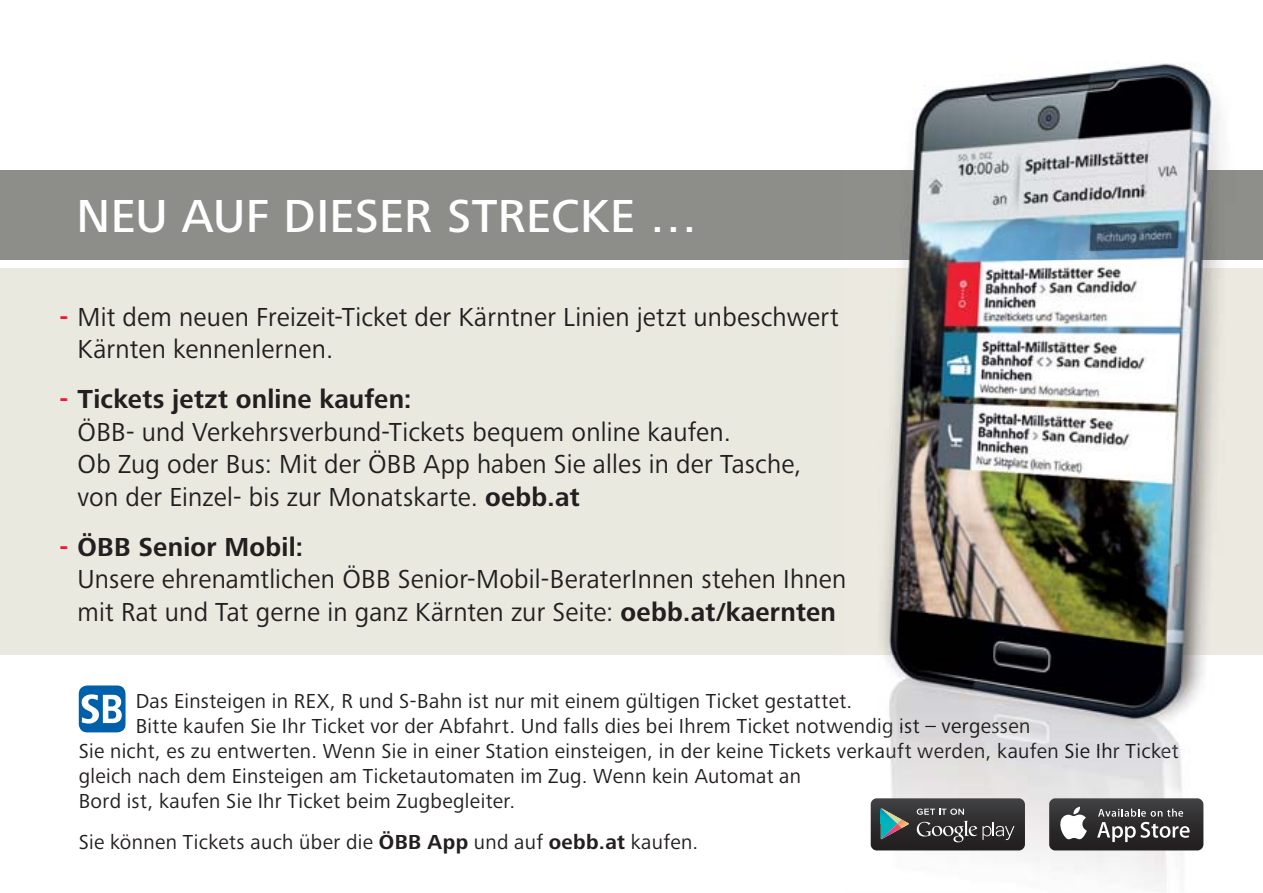
<style>
.page{position:relative;width:1263px;height:893px;background:#fff}
.page>*{position:absolute;margin:0;border:0;box-sizing:border-box;transform-origin:0 0}
.t1{font:500 48px "Frutiger Next Pro";letter-spacing:.01em;color:#fff}
.t2{font:27px/32.4px "Frutiger Next Pro";letter-spacing:.01em;color:#231f20}
.t3{font:21px "Frutiger Next Pro";letter-spacing:.015em;color:#231f20}
.s1{font-weight:700;color:#ed1b34}
.s2{font-weight:700}
.s3{color:#1c181a}
.s4{color:#1e1a1d}
.s5{color:#1d1a1b}
.s6{color:#221e20}
.s7{color:#211e1f}
.s8{color:#221e1f}
.s9{color:#1d181a}
.s10{color:#1e1b1d}
</style>
<div class="page">
<div style="left:0;top:269px;width:1263px;height:386px;background:#eae9e0"></div>
<svg style="left:80px;top:687px;width:45px;height:44px"></svg>
<div style="left:77px;top:684px;width:51px;height:50px;border:2px solid #fff;border-radius:10px"></div>
<div style="left:0;top:170px;width:1263px;height:89px;background:#8d8e89"></div>
<img style="left:844px;top:63px;width:419px;height:822px">
<img style="left:844px;top:269px;width:419px;height:386px">
<img style="left:844px;top:692px;width:8px;height:20px">
<img style="left:844px;top:717px;width:186px;height:21px">
<img style="left:844px;top:743px;width:334px;height:20px">
<img style="left:844px;top:170px;width:419px;height:89px">
<svg style="left:871px;top:798px;width:154px;height:52px;background:#414344"></svg>
<svg style="left:1049px;top:798px;width:154px;height:52px;background:#535152"></svg>
<h1 class="t1" style="left:77px;top:193px;width:622px">NEU AUF DIESER STRECKE …</h1>
<p class="t2" style="left:78px;top:302px;width:763px;text-indent:-18px"><span class="s1">-</span> Mit dem neuen Freizeit-Ticket der Kärntner Linien jetzt unbeschwert<br>Kärnten kennenlernen.</p>
<p class="t2" style="left:78px;top:384px;width:726px;text-indent:-18px"><span class="s1">-</span> <span class="s2">Tickets jetzt online kaufen:<br></span>ÖBB- und Verkehrsverbund-Tickets bequem online kaufen.<br>Ob Zug oder Bus: Mit der ÖBB App haben Sie alles in der Tasche, von der Einzel- bis zur Monatskarte. <span class="s2">oebb.at</span></p>
<p class="t2" style="left:78px;top:532px;width:770px;text-indent:-18px"><span class="s1">-</span> <span class="s2">ÖBB Senior Mobil:<br></span>Unsere ehrenamtlichen ÖBB Senior-Mobil-BeraterInnen stehen Ihnen mit Rat und Tat gerne in ganz Kärnten zur Seite: <span class="s2">oebb.at/kaernten</span></p>
<p class="t3" style="left:136px;top:690px;width:718px">Das Einsteigen in REX, R und S-Bahn ist nur mit einem gültigen Ticket gestattet.</p>
<p class="t3" style="left:136px;top:716px;width:896px">Bitte kaufen Sie Ihr Ticket vor der Abfahrt. Und falls dies bei Ihrem Ticket notwendig <span class="s3">ist – verg</span><span class="s4">es</span><span class="s5">sen</span></p>
<p class="t3" style="left:79px;top:741px;width:1101px">Sie nicht, es zu entwerten. Wenn Sie in einer Station einsteigen, in der keine Tickets verkau<span class="s6">f</span><span class="s7">t</span> <span class="s8">wer</span><span class="s9">den</span><span class="s10">, kaufen Sie Ihr Tick</span>et</p>
<p class="t3" style="left:79px;top:766px;width:724px">gleich nach dem Einsteigen am Ticketautomaten im Zug. Wenn kein Automat an</p>
<p class="t3" style="left:79px;top:791px;width:438px">Bord ist, kaufen Sie Ihr Ticket beim Zugbegleiter.</p>
<p class="t3" style="left:79px;top:831px;width:621px">Sie können Tickets auch über die <span class="s2">ÖBB App</span> und auf <span class="s2">oebb.at</span> kaufen.</p>
</div>
